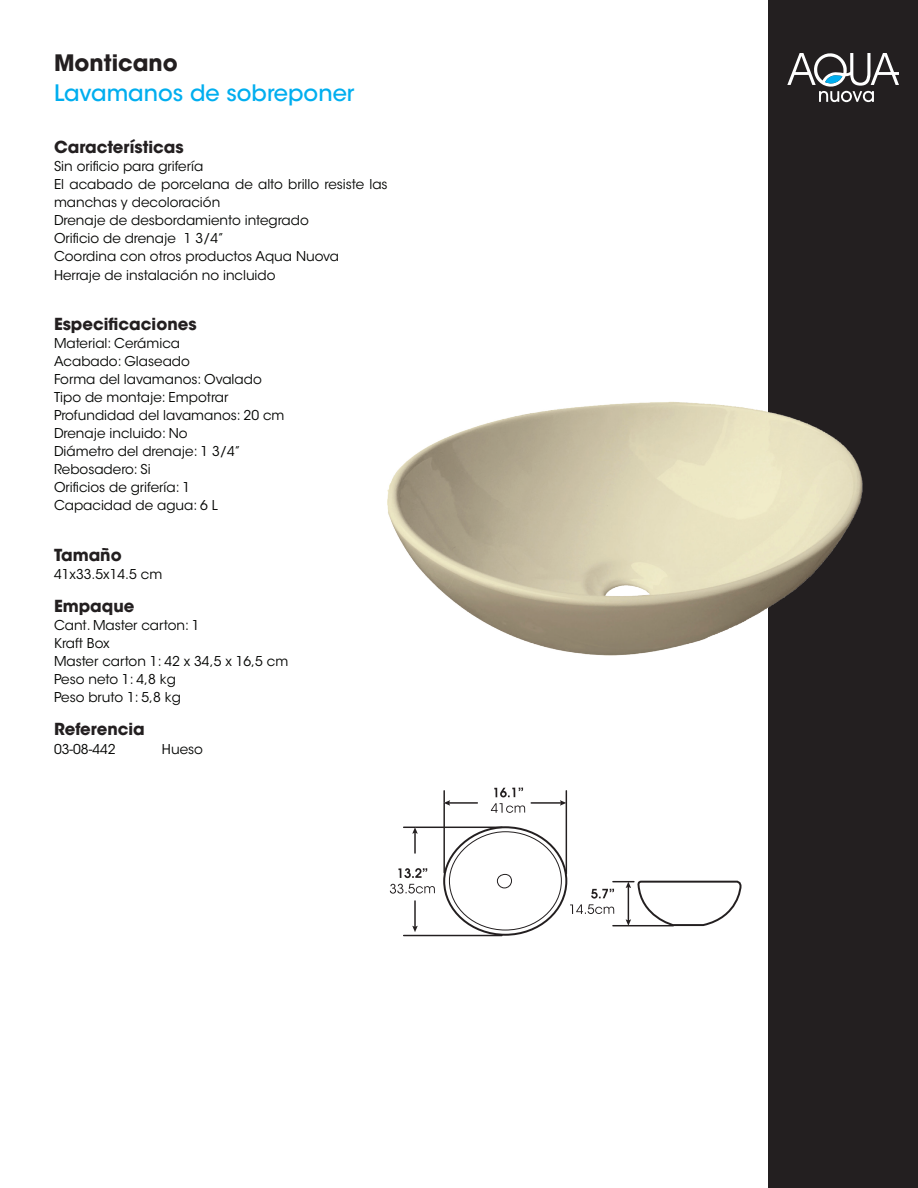
<style>
.page{position:relative;width:918px;height:1188px;background:#fff}
.page>*{position:absolute;margin:0;border:0;box-sizing:border-box;transform-origin:0 0}
.t1{font:500 22.5px "ITC Avant Garde Std";color:#00aeef}
.t2{font:700 22.5px "ITC Avant Garde Std";color:#231f20}
.t3{font:700 16.5px "ITC Avant Garde Std";color:#231f20}
.t4{font:13.5px/18px "ITC Avant Garde Std";color:#040503}
</style>
<div class="page">
<div style="left:768px;top:0;width:150px;height:1188px;background:#231f20"></div>
<svg style="left:787px;top:53px;width:112px;height:49px"></svg>
<img style="left:388px;top:402px;width:475px;height:254px">
<hr style="left:404px;top:827px;width:98px;height:1px;background:#231f20">
<hr style="left:414px;top:832px;width:2px;height:21px;background:#231f20">
<svg style="left:412px;top:827px;width:6px;height:7px"></svg>
<hr style="left:414px;top:901px;width:2px;height:27px;background:#231f20">
<svg style="left:412px;top:926px;width:6px;height:6px"></svg>
<hr style="left:404px;top:935px;width:98px;height:1px;background:#231f20">
<hr style="left:443px;top:791px;width:2px;height:82px;background:#231f20">
<hr style="left:448px;top:802px;width:29px;height:2px;background:#231f20">
<svg style="left:444px;top:800px;width:6px;height:6px"></svg>
<hr style="left:531px;top:802px;width:31px;height:2px;background:#231f20">
<svg style="left:560px;top:800px;width:6px;height:6px"></svg>
<hr style="left:566px;top:791px;width:1px;height:83px;background:#231f20">
<svg style="left:398px;top:868px;width:29px;height:10px"></svg>
<svg style="left:390px;top:884px;width:45px;height:10px"></svg>
<svg style="left:494px;top:788px;width:29px;height:9px"></svg>
<svg style="left:491px;top:803px;width:34px;height:10px"></svg>
<div style="left:443px;top:826px;width:124px;height:110px;border:2px solid #231f20;border-radius:50%"></div>
<div style="left:497px;top:874px;width:15px;height:14px;border:1px solid #231f20;border-radius:50%"></div>
<svg style="left:570px;top:880px;width:171px;height:47px"></svg>
<h1 class="t2" style="left:54px;top:48px;width:125px">Monticano</h1>
<h1 class="t1" style="left:54px;top:79px;width:302px">Lavamanos de sobreponer</h1>
<p class="t3" style="left:54px;top:136px;width:131px">Características</p>
<p class="t4" style="left:54px;top:157px;width:335px">Sin orificio para grifería<br>El acabado de porcelana de alto brillo resiste las manchas y decoloración<br>Drenaje de desbordamiento integrado<br>Orificio de drenaje 1 3/4”<br>Coordina con otros productos Aqua Nuova</p>
<p class="t4" style="left:54px;top:267px;width:223px">Herraje de instalación no incluido</p>
<p class="t3" style="left:54px;top:313px;width:144px">Especificaciones</p>
<p class="t4" style="left:54px;top:334px;width:232px">Material: Cerámica<br>Acabado: Glaseado<br>Forma del lavamanos: Ovalado<br>Tipo de montaje: Empotrar<br>Profundidad del lavamanos: 20 cm<br>Drenaje incluido: No<br>Diámetro del drenaje: 1 3/4”<br>Rebosadero: Si<br>Orificios de grifería: 1<br>Capacidad de agua: 6 L</p>
<p class="t3" style="left:54px;top:544px;width:69px">Tamaño</p>
<p class="t4" style="left:54px;top:565px;width:110px">41x33.5x14.5 cm</p>
<p class="t3" style="left:54px;top:595px;width:82px">Empaque</p>
<p class="t4" style="left:54px;top:616px;width:236px">Cant. Master carton: 1<br>Kraft Box<br>Master carton 1: 42 x 34,5 x 16,5 cm<br>Peso neto 1: 4,8 kg<br>Peso bruto 1: 5,8 kg</p>
<p class="t3" style="left:54px;top:718px;width:92px">Referencia</p>
<p class="t4" style="left:54px;top:740px;width:63px">03-08-442</p>
<p class="t4" style="left:162px;top:740px;width:42px">Hueso</p>
</div>
